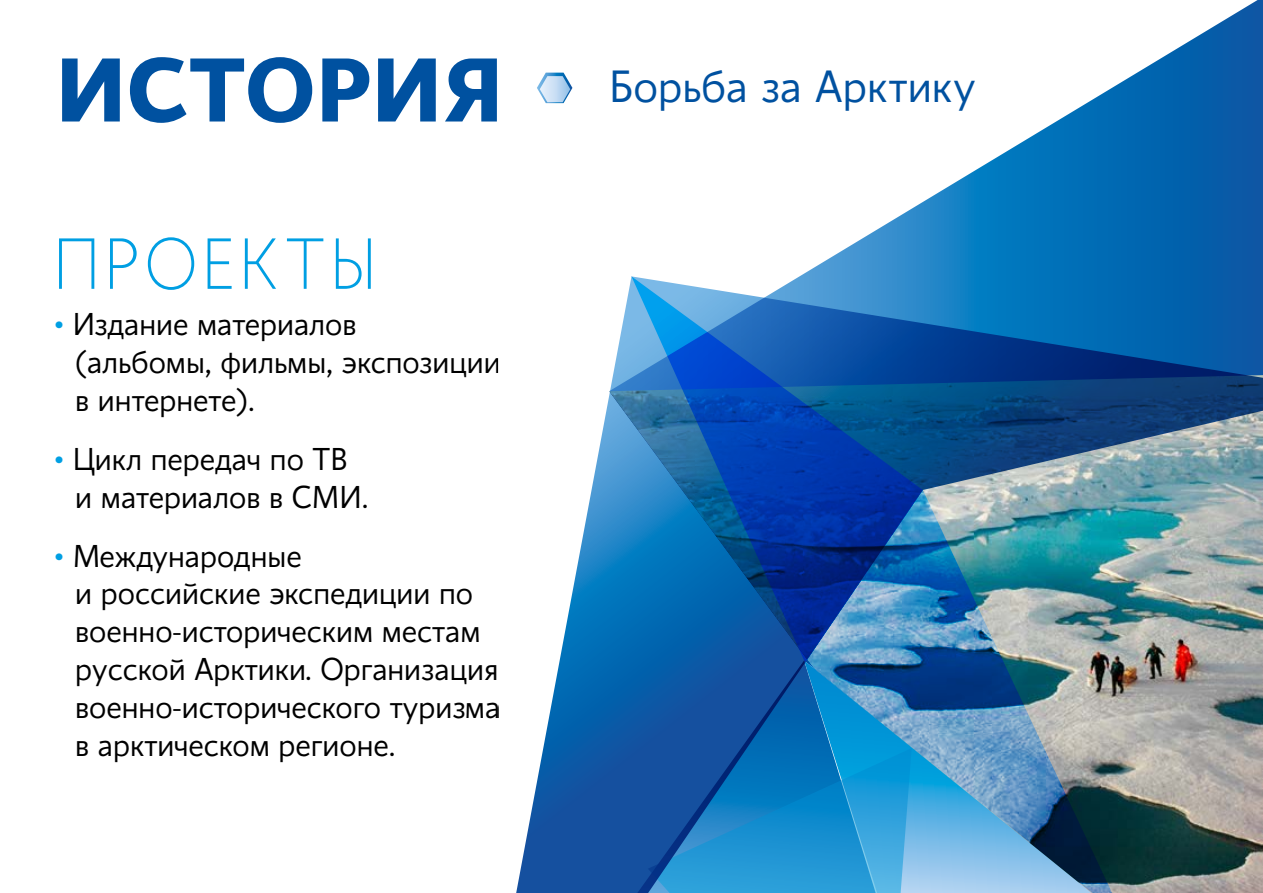
<style>
.page{position:relative;width:1263px;height:893px;background:#fff}
.page>*{position:absolute;margin:0;border:0;box-sizing:border-box;transform-origin:0 0}
.t1{font:100 72px "Conqueror Sans";letter-spacing:.08em;color:#009fe3}
.t2{font:300 45px "Conqueror Sans";letter-spacing:.005em;color:#0051a0}
.t3{font:300 31.5px/37.8px "Conqueror Sans";color:#000}
.s1{font-weight:700;font-size:90px}
.s2{color:#009fe3}
</style>
<div class="page">
<svg style="left:800px;top:0;width:463px;height:276px"></svg>
<svg style="left:537px;top:73px;width:35px;height:30px"></svg>
<img style="left:516px;top:276px;width:747px;height:617px">
<img style="left:631px;top:276px;width:493px;height:617px">
<h2 class="t2" style="left:54px;top:60px;width:923px"><span class="s1">ИСТОРИЯ</span> Борьба за Арктику</h2>
<h1 class="t1" style="left:54px;top:221px;width:323px">ПРОЕКТЫ</h1>
<p class="t3" style="left:75px;top:306px;width:427px;text-indent:-21px"><span class="s2">•</span> Издание материалов (альбомы, фильмы, экспозиции в интернете).</p>
<p class="t3" style="left:75px;top:441px;width:295px;text-indent:-21px"><span class="s2">•</span> Цикл передач по ТВ и материалов в СМИ.</p>
<p class="t3" style="left:75px;top:538px;width:426px;text-indent:-21px"><span class="s2">•</span> Международные<br>и российские экспедиции по военно-историческим местам русской Арктики. Организация военно-исторического туризма в арктическом регионе.</p>
</div>
